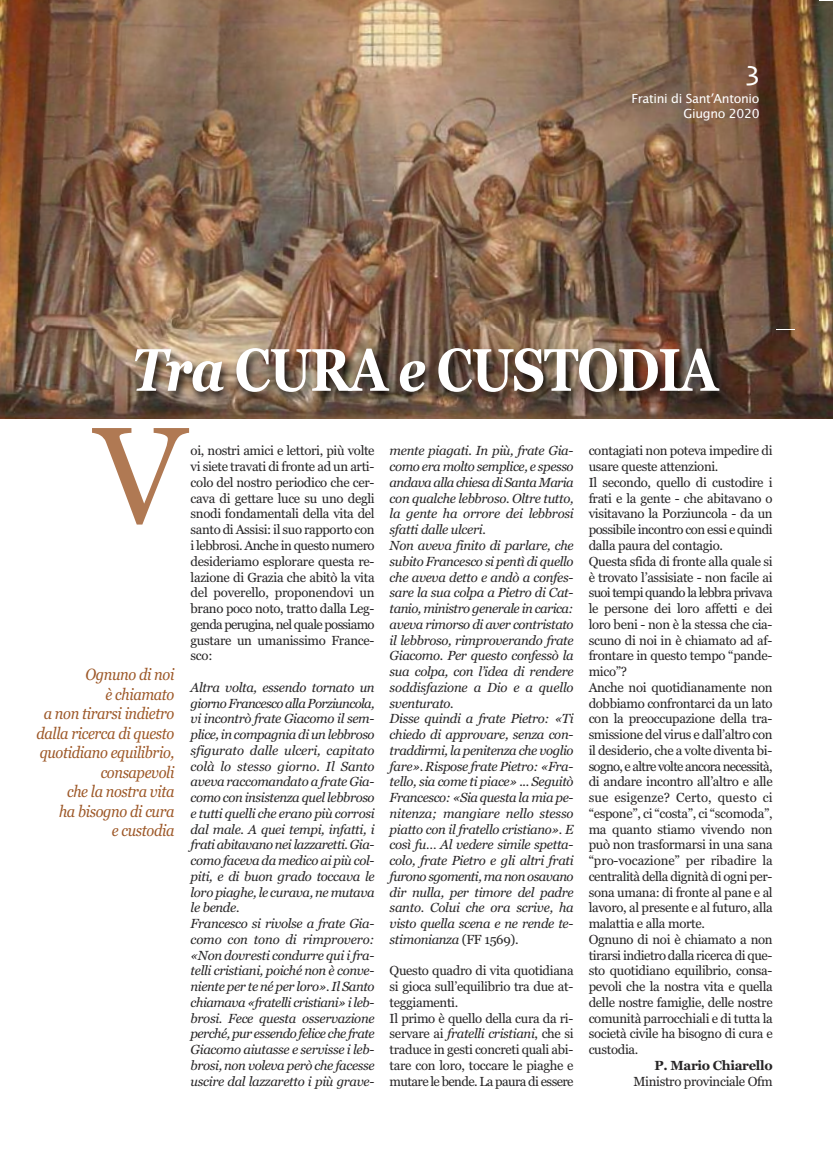
<style>
.page{position:relative;width:833px;height:1152px;background:#fff}
.page>*{position:absolute;margin:0;border:0;box-sizing:border-box;transform-origin:0 0}
.t1{font:137.5px "Georgia";color:#b07953}
.t2{font:700 60px "Georgia";letter-spacing:-.025em;color:#fff;scale:.84 1}
.t3{font:30px "Skia";color:#fff}
.t4{font:italic 16.25px/19.5px "Georgia";letter-spacing:-.025em;color:#9d5828;text-align:right;scale:.9 1}
.t5{font:13.12px/15.8px "Georgia";letter-spacing:-.025em;color:#272526}
.t6{font:italic 13.12px/15.8px "Georgia";letter-spacing:-.025em;color:#272526}
.t7{font:700 13.12px "Georgia";letter-spacing:-.025em;color:#272526}
.t8{font:12.5px/15px "Lucida Grande";letter-spacing:-.025em;color:#fff;text-align:right}
.s1{font-family:"Verdana"}
.s2{font-style:italic}
.s3{font-style:normal}
</style>
<div class="page">
<img style="left:0;top:0;width:833px;height:418px">
<img style="left:66px;top:329px;width:728px;height:90px">
<h3 class="t3" style="left:745px;top:54px;width:15px">3</h3>
<p class="t8" style="left:631px;top:92px;width:130px">Fratini di Sant<span class="s1">’</span>Antonio<br>Giugno 2020</p>
<h2 class="t2" style="left:132px;top:335px;width:699px"><span class="s2">Tra</span> CURA <span class="s2">e</span> CUSTODIA</h2>
<h1 class="t1" style="left:95px;top:395px;width:93px">V</h1>
<p class="t5" style="left:191px;top:443px;width:185px;text-align:justify">oi, nostri amici e lettori, più volte vi siete travati di fronte ad un arti&shy;colo del nostro periodico che cer&shy;cava di gettare luce su uno degli snodi fondamentali della vita del santo di Assisi: il suo rapporto con i lebbrosi. Anche in questo numero desideriamo esplorare questa re&shy;lazione di Grazia che abitò la vita del poverello, proponendovi un brano poco noto, tratto dalla Leg&shy;genda perugina, nel quale possiamo gustare un umanissimo France&shy;sco:</p>
<p class="t6" style="left:191px;top:679px;width:185px">Altra volta, essendo tornato un giorno Francesco alla Porziuncola, vi incontrò frate Giacomo il sem&shy;plice, in compagnia di un lebbroso sfigurato dalle ulceri, capitato colà lo stesso giorno. Il Santo aveva raccomandato a frate Gia&shy;como con insistenza quel lebbroso e tutti quelli che erano più corrosi dal male. A quei tempi, infatti, i frati abitavano nei lazzaretti. Gia&shy;como faceva da medico ai più col&shy;piti, e di buon grado toccava le loro piaghe, le curava, ne mutava le bende.<br>Francesco si rivolse a frate Gia&shy;como con tono di rimprovero: «Non dovresti condurre qui ifra&shy;telli cristiani, poiché non è conve&shy;niente per te né per loro». Il Santo chiamava «fratelli cristiani» i leb&shy;brosi. Fece questa osservazione perché, pur essendo felice che frate<br>Giacomo aiutasse e servisse i leb&shy;brosi, non voleva però che facesse uscire dal lazzaretto i più grave-</p>
<p class="t4" style="left:37px;top:664px;width:155px">Ognuno di noi<br>è chiamato<br>a non tirarsi indietro dalla ricerca di questo quotidiano equilibrio, consapevoli<br>che la nostra vita<br>ha bisogno di cura<br>e custodia</p>
<p class="t6" style="left:389px;top:443px;width:185px">mente piagati. In più, frate Gia&shy;como era molto semplice, e spesso andava alla chiesa di Santa Maria con qualche lebbroso. Oltre tutto, la gente ha orrore dei lebbrosi sfatti dalle ulceri.<br>Non aveva finito di parlare, che subito Francesco si pentì di quello che aveva detto e andò a confes&shy;sare la sua colpa a Pietro di Cat&shy;tanio, ministro generale in carica: aveva rimorso di aver contristato il lebbroso, rimproverando frate<br>Giacomo. Per questo confessò la sua colpa, con l’idea di rendere soddisfazione a Dio e a quello sventurato.<br>Disse quindi a frate Pietro: «Ti chiedo di approvare, senza con&shy;traddirmi, la penitenza che voglio fare». Rispose frate Pietro: «Fra&shy;tello, sia come ti piace» ... Seguitò<br>Francesco: «Sia questa la mia pe&shy;nitenza; mangiare nello stesso piatto con il fratello cristiano». E così fu… Al vedere simile spetta&shy;colo, frate Pietro e gli altri frati furono sgomenti, ma non osavano dir nulla, per timore del padre santo. Colui che ora scrive, ha visto quella scena e ne rende te&shy;stimonianza <span class="s3">(FF 1569).</span></p>
<p class="t5" style="left:389px;top:963px;width:185px">Questo quadro di vita quotidiana si gioca sull’equilibrio tra due at&shy;teggiamenti.<br>Il primo è quello della cura da ri&shy;servare ai <span class="s2">fratelli cristiani</span>, che si traduce in gesti concreti quali abi&shy;tare con loro, toccare le piaghe e mutare le bende. La paura di essere</p>
<p class="t5" style="left:588px;top:443px;width:185px">contagiati non poteva impedire di usare queste attenzioni.<br>Il secondo, quello di custodire i frati e la gente - che abitavano o visitavano la Porziuncola - da un possibile incontro con essi e quindi dalla paura del contagio.<br>Questa sfida di fronte alla quale si è trovato l’assisiate - non facile ai suoi tempi quando la lebbra privava le persone dei loro affetti e dei loro beni - non è la stessa che cia&shy;scuno di noi in è chiamato ad af&shy;frontare in questo tempo “pande&shy;mico”?<br>Anche noi quotidianamente non dobbiamo confrontarci da un lato con la preoccupazione della tra&shy;smissione del virus e dall’altro con il desiderio, che a volte diventa bi&shy;sogno, e altre volte ancora necessità, di andare incontro all’altro e alle sue esigenze? Certo, questo ci “espone”, ci “costa”, ci “scomoda”, ma quanto stiamo vivendo non può non trasformarsi in una sana “pro-vocazione” per ribadire la centralità della dignità di ogni per&shy;sona umana: di fronte al pane e al lavoro, al presente e al futuro, alla malattia e alla morte.<br>Ognuno di noi è chiamato a non tirarsi indietro dalla ricerca di que&shy;sto quotidiano equilibrio, consa&shy;pevoli che la nostra vita e quella delle nostre famiglie, delle nostre comunità parrocchiali e di tutta la società civile ha bisogno di cura e custodia.</p>
<p class="t7" style="left:654px;top:1057px;width:120px">P. Mario Chiarello</p>
<p class="t5" style="left:633px;top:1073px;width:141px">Ministro provinciale Ofm</p>
</div>
